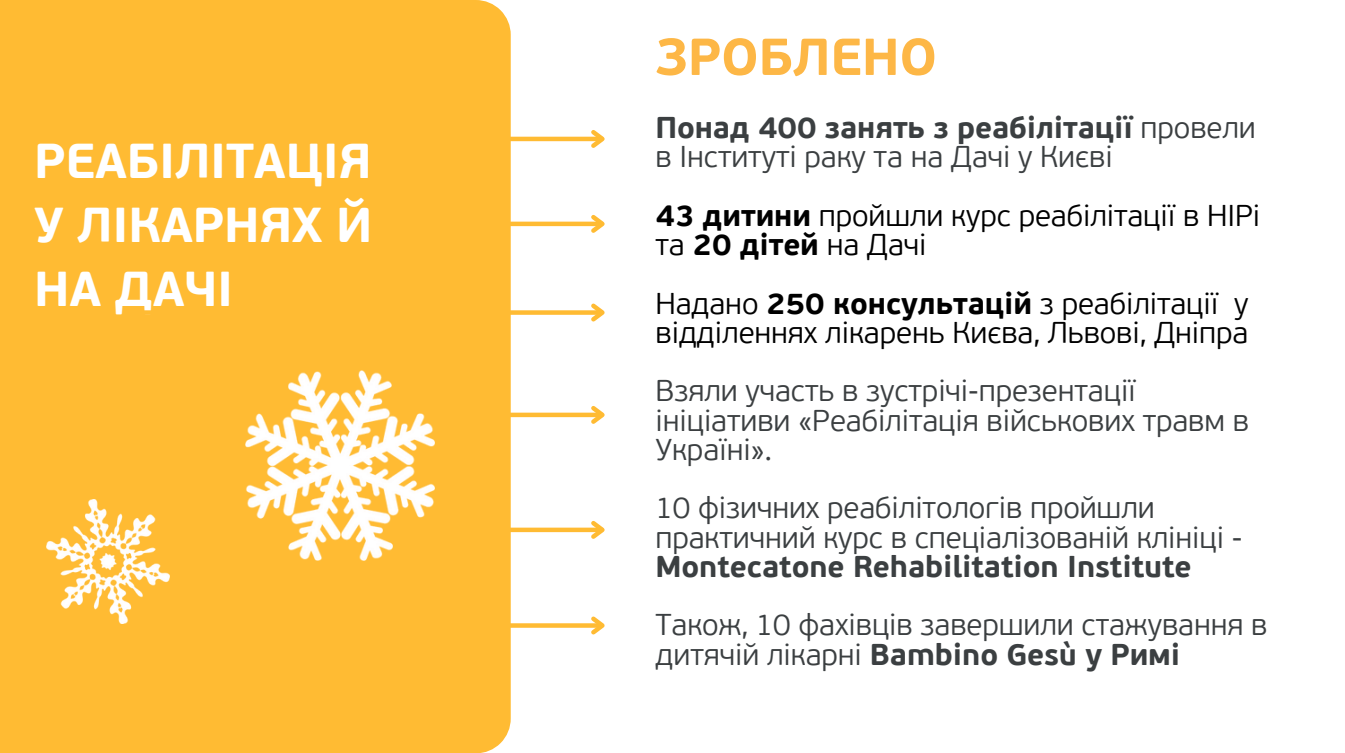
<style>
.page{position:relative;width:1345px;height:753px;background:#fff}
.page>*{position:absolute;margin:0;border:0;box-sizing:border-box;transform-origin:0 0}
.t1{font:700 51.75px "PF Beau Sans Pro";letter-spacing:-.005em;color:#fdb746}
.t2{font:700 48.75px/64.2px "PF Beau Sans Pro";letter-spacing:-.005em;color:#fff;text-align:justify}
.t3{font:300 30px/29.2px "PF Beau Sans Pro";letter-spacing:-.005em;color:#3b3f41}
.t4{font:300 30px/29.2px "PF Beau Sans Pro";letter-spacing:-.005em;color:#000}
.s1{font-weight:700}
</style>
<div class="page">
<hr style="left:127px;top:222px;width:475px;height:4px;background:#fb3">
<svg style="left:587px;top:215px;width:18px;height:18px"></svg>
<div style="left:0;top:0;width:511px;height:753px;background:#fb3"></div>
<hr style="left:127px;top:137px;width:475px;height:4px;background:#fb3">
<svg style="left:587px;top:130px;width:18px;height:18px"></svg>
<div style="left:127px;top:310px;width:475px;height:5px;background:#fb3"></div>
<svg style="left:587px;top:303px;width:18px;height:19px"></svg>
<div style="left:127px;top:527px;width:475px;height:5px;background:#fb3"></div>
<svg style="left:587px;top:521px;width:18px;height:18px"></svg>
<hr style="left:127px;top:623px;width:475px;height:4px;background:#fb3">
<svg style="left:587px;top:616px;width:18px;height:19px"></svg>
<div style="left:127px;top:412px;width:475px;height:5px;background:#fb3"></div>
<svg style="left:587px;top:406px;width:18px;height:18px"></svg>
<img style="left:245px;top:370px;width:189px;height:190px">
<img style="left:46px;top:500px;width:124px;height:123px">
<h1 class="t2" style="left:34px;top:133px;width:340px">РЕАБІЛІТАЦІЯ У ЛІКАРНЯХ Й НА ДАЧІ</h1>
<p class="t1" style="left:655px;top:36px;width:283px">ЗРОБЛЕНО</p>
<p class="t3" style="left:655px;top:116px;width:602px"><span class="s1">Понад 400 занять з реабілітації</span> провели в Інституті раку та на Дачі у Києві</p>
<p class="t4" style="left:655px;top:204px;width:606px"><span class="s1">43 дитини</span> пройшли курс реабілітації в НІРі та <span class="s1">20 дітей</span> на Дачі</p>
<p class="t4" style="left:655px;top:291px;width:594px">Надано <span class="s1">250 консультацій</span> з реабілітації у відділеннях лікарень Києва, Львові, Дніпра</p>
<p class="t3" style="left:655px;top:379px;width:595px">Взяли участь в зустрічі-презентації ініціативи «Реабілітація військових травм в<br>Україні».</p>
<p class="t3" style="left:655px;top:496px;width:588px">10 фізичних реабілітологів пройшли практичний курс в спеціалізованій клініці -<br><span class="s1">Montecatone Rehabilitation Institute</span></p>
<p class="t3" style="left:655px;top:613px;width:613px">Також, 10 фахівців завершили стажування в дитячій лікарні <span class="s1">Bambino Gesù у Римі</span></p>
</div>
